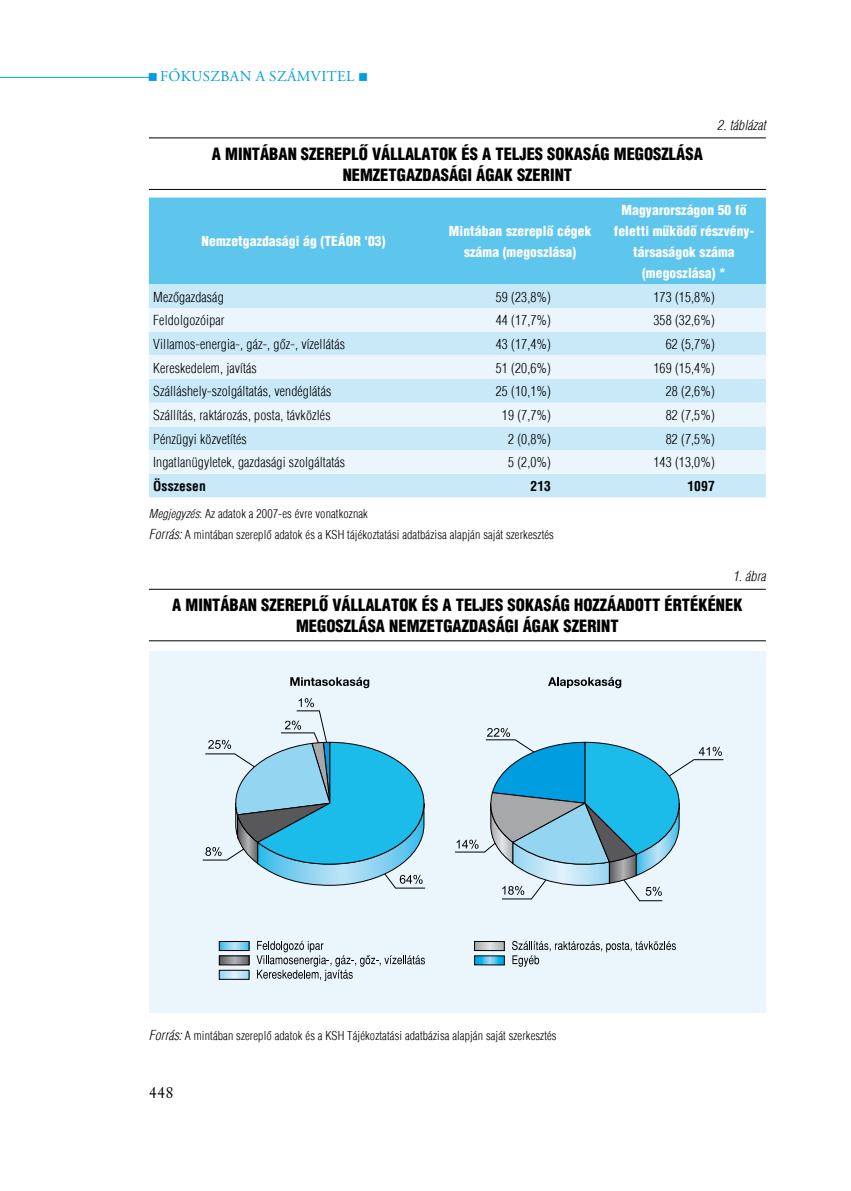
<style>
.page{position:relative;width:851px;height:1191px;background:#fff}
.page>*{position:absolute;margin:0;border:0;box-sizing:border-box;transform-origin:0 0}
.t1{font:900 condensed 16.5px/21px "H Helvetica";color:#000;text-align:center}
.t2{font:16.5px "Original Garamond HU Normal";color:#000}
.t3{font:15px "Adobe Garamond Pro";letter-spacing:.19em;color:#009ee0}
.t4{font:300 condensed 13.5px "H Helvetica";letter-spacing:.01em;color:#000}
.t5{font:900 condensed 13.5px/21px "H Helvetica";letter-spacing:.01em;color:#fff;text-align:center}
.t6{font:italic 300 condensed 13.5px "H Helvetica";letter-spacing:.01em;color:#000}
.t7{font:700 condensed 13.5px "H Helvetica";letter-spacing:.01em;color:#000}
.t8{font:300 condensed 12px/21px "H Helvetica";letter-spacing:.01em;color:#000}
.s1{font-style:italic}
.s2{font-style:italic;font-size:13.5px}
</style>
<div class="page">
<hr style="left:0;top:77px;width:149px;height:1px;background:#009ee0">
<hr style="left:149px;top:137px;width:616px;height:1px;background:#000">
<hr style="left:149px;top:189px;width:616px;height:1px;background:#000">
<hr style="left:149px;top:589px;width:616px;height:1px;background:#000">
<hr style="left:149px;top:640px;width:616px;height:1px;background:#000">
<div style="left:149px;top:197px;width:616px;height:87px;background:#5ec5ed"></div>
<div style="left:149px;top:284px;width:616px;height:213px;background:#c9e9f8"></div>
<svg style="left:149px;top:308px;width:616px;height:166px;background:#dcf0fa"></svg>
<div style="left:149px;top:651px;width:616px;height:361px;background:#ebf6fc"></div>
<svg style="left:256px;top:940px;width:169px;height:41px"></svg>
<svg style="left:512px;top:941px;width:163px;height:25px"></svg>
<svg style="left:290px;top:677px;width:79px;height:11px"></svg>
<svg style="left:548px;top:677px;width:73px;height:11px"></svg>
<svg style="left:476px;top:943px;width:26px;height:5px"></svg>
<div style="left:474px;top:941px;width:30px;height:9px;border:1px solid #000"></div>
<svg style="left:221px;top:943px;width:26px;height:5px"></svg>
<div style="left:219px;top:941px;width:30px;height:9px;border:1px solid #000"></div>
<svg style="left:221px;top:957px;width:26px;height:6px"></svg>
<div style="left:219px;top:955px;width:30px;height:10px;border:1px solid #000"></div>
<svg style="left:221px;top:972px;width:26px;height:5px"></svg>
<div style="left:219px;top:970px;width:30px;height:9px;border:1px solid #000"></div>
<svg style="left:476px;top:957px;width:26px;height:6px"></svg>
<svg style="left:202px;top:710px;width:522px;height:191px"></svg>
<svg style="left:285px;top:720px;width:16px;height:9px"></svg>
<svg style="left:298px;top:698px;width:16px;height:9px"></svg>
<svg style="left:698px;top:747px;width:23px;height:9px"></svg>
<svg style="left:456px;top:839px;width:22px;height:9px"></svg>
<svg style="left:205px;top:740px;width:219px;height:145px"></svg>
<svg style="left:487px;top:728px;width:192px;height:168px"></svg>
<p class="t3" style="left:148px;top:67px;width:222px">■ FÓKUSZBAN A SZÁMVITEL ■</p>
<p class="t1" style="left:212px;top:143px;width:491px">A MINTÁBAN SZEREPLŐ VÁLLALATOK ÉS A TELJES SOKASÁG MEGOSZLÁSA<br>NEMZETGAZDASÁGI ÁGAK SZERINT</p>
<p class="t6" style="left:717px;top:117px;width:50px">2. táblázat</p>
<p class="t5" style="left:201px;top:231px;width:131px">NEMZETGAZDASÁGI ÁG (TEÁOR</p>
<p class="t5" style="left:364px;top:231px;width:23px">'03)</p>
<p class="t5" style="left:449px;top:220px;width:144px">MINTÁBAN SZEREPLŐ CÉGEK<br>SZÁMA (MEGOSZLÁSA)</p>
<p class="t5" style="left:613px;top:199px;width:142px">MAGYARORSZÁGON 50 FŐ<br>FELETTI MŰKÖDŐ RÉSZVÉNY-<br>TÁRSASÁGOK SZÁMA (MEGOSZLÁSA) *</p>
<p class="t4" style="left:153px;top:289px;width:72px">Mezőgazdaság</p>
<p class="t4" style="left:495px;top:289px;width:57px">59 (23,8%)</p>
<p class="t4" style="left:653px;top:289px;width:63px">173 (15,8%)</p>
<p class="t4" style="left:153px;top:312px;width:73px">Feldolgozóipar</p>
<p class="t4" style="left:495px;top:312px;width:57px">44 (17,7%)</p>
<p class="t4" style="left:653px;top:312px;width:63px">358 (32,6%)</p>
<p class="t4" style="left:153px;top:336px;width:193px">Villamos-energia-, gáz-, gőz-, vízellátás</p>
<p class="t4" style="left:495px;top:336px;width:57px">43 (17,4%)</p>
<p class="t4" style="left:665px;top:336px;width:51px">62 (5,7%)</p>
<p class="t4" style="left:153px;top:360px;width:105px">Kereskedelem, javítás</p>
<p class="t4" style="left:495px;top:360px;width:57px">51 (20,6%)</p>
<p class="t4" style="left:653px;top:360px;width:63px">169 (15,4%)</p>
<p class="t4" style="left:153px;top:383px;width:180px">Szálláshely-szolgáltatás, vendéglátás</p>
<p class="t4" style="left:495px;top:383px;width:57px">25 (10,1%)</p>
<p class="t4" style="left:665px;top:383px;width:51px">28 (2,6%)</p>
<p class="t4" style="left:153px;top:407px;width:179px">Szállítás, raktározás, posta, távközlés</p>
<p class="t4" style="left:502px;top:407px;width:51px">19 (7,7%)</p>
<p class="t4" style="left:665px;top:407px;width:51px">82 (7,5%)</p>
<p class="t4" style="left:153px;top:431px;width:95px">Pénzügyi közvetítés</p>
<p class="t4" style="left:508px;top:431px;width:44px">2 (0,8%)</p>
<p class="t4" style="left:665px;top:431px;width:51px">82 (7,5%)</p>
<p class="t4" style="left:153px;top:455px;width:193px">I ngatlanügyletek, gazdasági szolgáltatás</p>
<p class="t4" style="left:508px;top:455px;width:44px">5 (2,0%)</p>
<p class="t4" style="left:653px;top:455px;width:63px">143 (13,0%)</p>
<p class="t7" style="left:153px;top:478px;width:54px">Összesen</p>
<p class="t7" style="left:530px;top:478px;width:22px">213</p>
<p class="t7" style="left:687px;top:478px;width:29px">1097</p>
<p class="t8" style="left:149px;top:503px;width:406px"><span class="s1">Megjegyzés</span>: Az adatok a 2007-es évre vonatkoznak<br><span class="s2">Forrás:</span> A mintában szereplő adatok és a KSH tájékoztatási adatbázisa alapján saját szerkesztés</p>
<p class="t6" style="left:732px;top:568px;width:35px">1. ábra</p>
<p class="t1" style="left:172px;top:594px;width:571px">A MINTÁBAN SZEREPLŐ VÁLLALATOK ÉS A TELJES SOKASÁG HOZZÁADOTT ÉRTÉKÉNEK<br>MEGOSZLÁSA NEMZETGAZDASÁGI ÁGAK SZERINT</p>
<p class="t8" style="left:149px;top:1024px;width:409px"><span class="s2">Forrás:</span> A mintában szereplő adatok és a KSH Tájékoztatási adatbázisa alapján saját szerkesztés</p>
<p class="t2" style="left:149px;top:1081px;width:26px">448</p>
</div>
